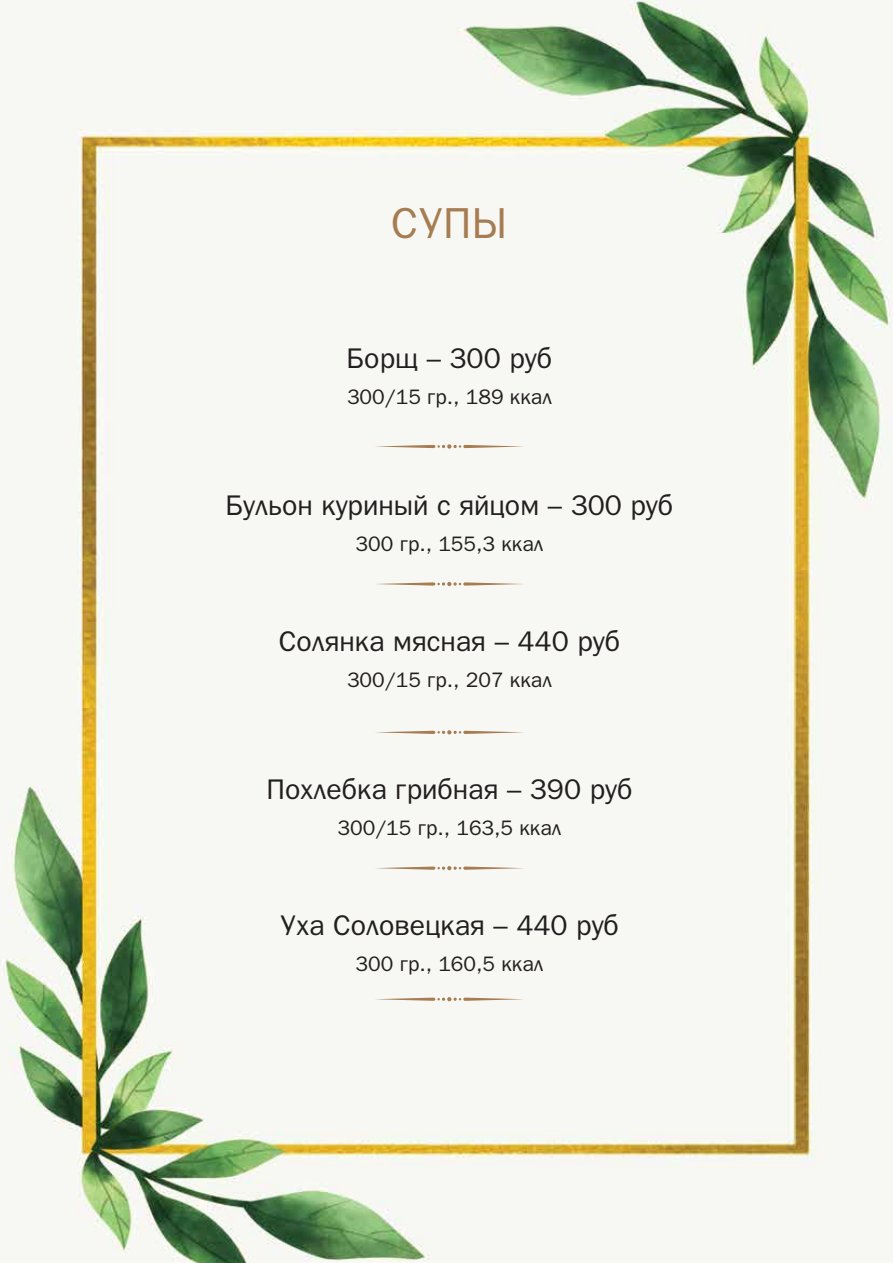
<style>
.page{position:relative;width:893px;height:1263px;background:#fff}
.page>*{position:absolute;margin:0;border:0;box-sizing:border-box;transform-origin:0 0}
.t1{font:43.5px "Bloknot";color:#a67c52}
.t2{font:28.5px "Bloknot";color:#231f20}
.t3{font:21px "Bloknot";color:#231f20}
</style>
<div class="page">
<img style="left:0;top:0;width:893px;height:1263px">
<svg style="left:374px;top:444px;width:150px;height:5px"></svg>
<svg style="left:374px;top:582px;width:150px;height:4px"></svg>
<svg style="left:374px;top:730px;width:150px;height:4px"></svg>
<svg style="left:374px;top:866px;width:150px;height:4px"></svg>
<svg style="left:374px;top:997px;width:150px;height:4px"></svg>
<h1 class="t1" style="left:391px;top:200px;width:118px">СУПЫ</h1>
<p class="t2" style="left:347px;top:343px;width:207px">Борщ – 300 руб</p>
<p class="t3" style="left:347px;top:385px;width:206px">300/15 гр., 189 ккал</p>
<p class="t2" style="left:226px;top:490px;width:449px">Бульон куриный с яйцом – 300 руб</p>
<p class="t3" style="left:356px;top:533px;width:189px">300 гр., 155,3 ккал</p>
<p class="t2" style="left:279px;top:626px;width:343px">Солянка мясная – 440 руб</p>
<p class="t3" style="left:347px;top:669px;width:206px">300/15 гр., 207 ккал</p>
<p class="t2" style="left:266px;top:774px;width:367px">Похлебка грибная – 390 руб</p>
<p class="t3" style="left:338px;top:817px;width:225px">300/15 гр., 163,5 ккал</p>
<p class="t2" style="left:280px;top:910px;width:341px">Уха Соловецкая – 440 руб</p>
<p class="t3" style="left:356px;top:952px;width:189px">300 гр., 160,5 ккал</p>
</div>
